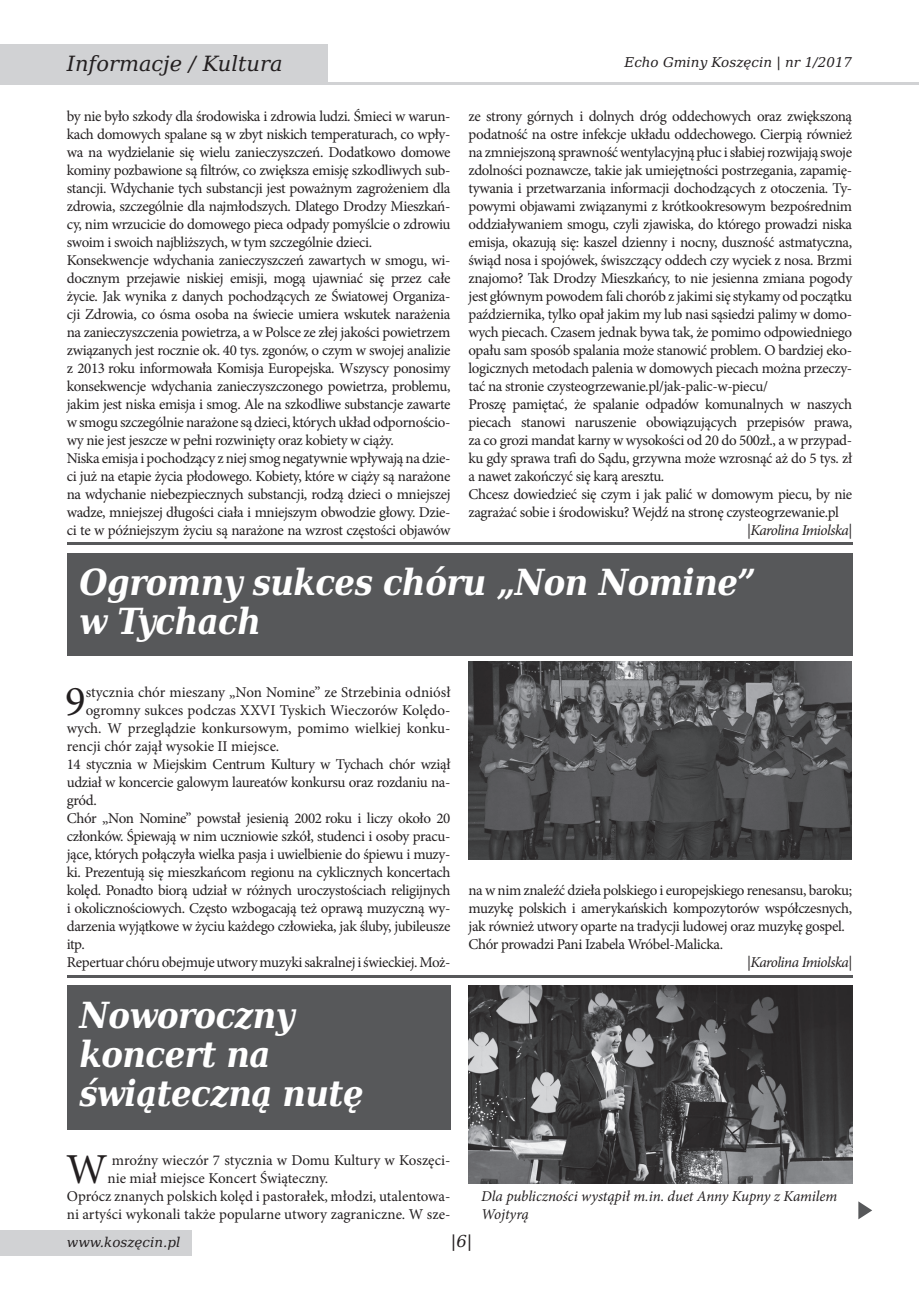
<style>
.page{position:relative;width:919px;height:1289px;background:#fff}
.page>*{position:absolute;margin:0;border:0;box-sizing:border-box;transform-origin:0 0}
.t1{font:42.75px "Minion Pro";color:#231f20}
.t2{font:italic 700 36px/39px "DejaVu Serif Condensed";letter-spacing:-.015em;color:#fff}
.t3{font:italic 21px "DejaVu Serif";color:#231f20}
.t4{font:italic 16.5px "DejaVu Serif";color:#231f20}
.t5{font:15px/18px "Minion Pro";letter-spacing:-.025em;color:#231f20}
.t6{font:15px "Minion Pro";color:#231f20}
.t7{font:italic 15px/18px "Minion Pro";letter-spacing:-.015em;color:#231f20}
.t8{font:italic 15px "Minion Pro";letter-spacing:-.04em;color:#231f20}
.t9{font:italic 13.5px "DejaVu Serif";color:#231f20}
</style>
<div class="page">
<svg style="left:906px;top:82px;width:12px;height:3px"></svg>
<div style="left:0;top:1229px;width:192px;height:26px;background:#d1d2d4"></div>
<hr style="left:265px;top:82px;width:641px;height:3px;background:#d1d2d4">
<div style="left:0;top:44px;width:327px;height:41px;background:#d1d2d4"></div>
<hr style="left:67px;top:541px;width:785px;height:3px;background:#57585a">
<div style="left:67px;top:553px;width:785px;height:102px;background:#57585a"></div>
<img style="left:468px;top:661px;width:383px;height:198px">
<div style="left:67px;top:985px;width:383px;height:144px;background:#57585a"></div>
<img style="left:468px;top:985px;width:384px;height:198px">
<hr style="left:67px;top:974px;width:785px;height:3px;background:#57585a">
<svg style="left:858px;top:1201px;width:14px;height:18px"></svg>
<h3 class="t3" style="left:67px;top:48px;width:217px">Informacje / Kultura</h3>
<p class="t5" style="left:67px;top:107px;width:385px">by nie było szkody dla środowiska i zdrowia ludzi. Śmieci w warun&shy;kach domowych spalane są w zbyt niskich temperaturach, co wpły&shy;wa na wydzielanie się wielu zanieczyszczeń. Dodatkowo domowe kominy pozbawione są filtrów, co zwiększa emisję szkodliwych sub&shy;stancji. Wdychanie tych substancji jest poważnym zagrożeniem dla zdrowia, szczególnie dla najmłodszych. Dlatego Drodzy Mieszkań&shy;cy, nim wrzucicie do domowego pieca odpady pomyślcie o zdrowiu swoim i swoich najbliższych, w tym szczególnie dzieci.<br>Konsekwencje wdychania zanieczyszczeń zawartych w smogu, wi&shy;docznym przejawie niskiej emisji, mogą ujawniać się przez całe życie. Jak wynika z danych pochodzących ze Światowej Organiza&shy;cji Zdrowia, co ósma osoba na świecie umiera wskutek narażenia na zanieczyszczenia powietrza, a w Polsce ze złej jakości powietrzem związanych jest rocznie ok. 40 tys. zgonów, o czym w swojej analizie z 2013 roku informowała Komisja Europejska. Wszyscy ponosimy konsekwencje wdychania zanieczyszczonego powietrza, problemu, jakim jest niska emisja i smog. Ale na szkodliwe substancje zawarte w smogu szczególnie narażone są dzieci, których układ odpornościo&shy;wy nie jest jeszcze w pełni rozwinięty oraz kobiety w ciąży.<br>Niska emisja i pochodzący z niej smog negatywnie wpływają na dzie&shy;ci już na etapie życia płodowego. Kobiety, które w ciąży są narażone na wdychanie niebezpiecznych substancji, rodzą dzieci o mniejszej wadze, mniejszej długości ciała i mniejszym obwodzie głowy. Dzie&shy;ci te w późniejszym życiu są narażone na wzrost częstości objawów</p>
<p class="t5" style="left:468px;top:107px;width:385px">ze strony górnych i dolnych dróg oddechowych oraz zwiększoną podatność na ostre infekcje układu oddechowego. Cierpią również na zmniejszoną sprawność wentylacyjną płuc i słabiej rozwijają swoje zdolności poznawcze, takie jak umiejętności postrzegania, zapamię&shy;tywania i przetwarzania informacji dochodzących z otoczenia. Ty&shy;powymi objawami związanymi z krótkookresowym bezpośrednim oddziaływaniem smogu, czyli zjawiska, do którego prowadzi niska emisja, okazują się: kaszel dzienny i nocny, duszność astmatyczna, świąd nosa i spojówek, świszczący oddech czy wyciek z nosa. Brzmi znajomo? Tak Drodzy Mieszkańcy, to nie jesienna zmiana pogody jest głównym powodem fali chorób z jakimi się stykamy od początku października, tylko opał jakim my lub nasi sąsiedzi palimy w domo&shy;wych piecach. Czasem jednak bywa tak, że pomimo odpowiedniego opału sam sposób spalania może stanowić problem. O bardziej eko&shy;logicznych metodach palenia w domowych piecach można przeczy&shy;tać na stronie czysteogrzewanie.pl/jak-palic-w-piecu/<br>Proszę pamiętać, że spalanie odpadów komunalnych w naszych piecach stanowi naruszenie obowiązujących przepisów prawa, za co grozi mandat karny w wysokości od 20 do 500zł., a w przypad&shy;ku gdy sprawa trafi do Sądu, grzywna może wzrosnąć aż do 5 tys. zł a nawet zakończyć się karą aresztu.<br>Chcesz dowiedzieć się czym i jak palić w domowym piecu, by nie zagrażać sobie i środowisku? Wejdź na stronę czysteogrzewanie.pl</p>
<p class="t9" style="left:624px;top:52px;width:229px">Echo Gminy Koszęcin | nr 1/2017</p>
<p class="t8" style="left:747px;top:520px;width:107px">|Karolina Imiolska|</p>
<h2 class="t2" style="left:80px;top:562px;width:678px">Ogromny sukces chóru „Non Nomine” w Tychach</h2>
<h1 class="t1" style="left:65px;top:672px;width:22px">9</h1>
<p class="t6" style="left:86px;top:682px;width:366px">stycznia chór mieszany „Non Nomine” ze Strzebinia odniósł</p>
<p class="t6" style="left:86px;top:700px;width:366px">ogromny sukces podczas XXVI Tyskich Wieczorów Kolędo-</p>
<p class="t6" style="left:67px;top:718px;width:385px">wych. W przeglądzie konkursowym, pomimo wielkiej konku-</p>
<p class="t6" style="left:67px;top:736px;width:214px">rencji chór zajął wysokie II miejsce.</p>
<p class="t5" style="left:67px;top:755px;width:385px">14 stycznia w Miejskim Centrum Kultury w Tychach chór wziął</p>
<p class="t5" style="left:67px;top:773px;width:385px">udział w koncercie galowym laureatów konkursu oraz rozdaniu na-</p>
<p class="t5" style="left:67px;top:791px;width:32px">gród.</p>
<p class="t5" style="left:67px;top:809px;width:385px">Chór „Non Nomine” powstał jesienią 2002 roku i liczy około 20</p>
<p class="t5" style="left:67px;top:827px;width:385px">członków. Śpiewają w nim uczniowie szkół, studenci i osoby pracu-</p>
<p class="t5" style="left:67px;top:845px;width:385px">jące, których połączyła wielka pasja i uwielbienie do śpiewu i muzy-</p>
<p class="t5" style="left:67px;top:863px;width:385px">ki. Prezentują się mieszkańcom regionu na cyklicznych koncertach</p>
<p class="t5" style="left:67px;top:881px;width:385px">kolęd. Ponadto biorą udział w różnych uroczystościach religijnych</p>
<p class="t5" style="left:67px;top:899px;width:385px">i okolicznościowych. Często wzbogacają też oprawą muzyczną wy-</p>
<p class="t5" style="left:67px;top:917px;width:385px">darzenia wyjątkowe w życiu każdego człowieka, jak śluby, jubileusze</p>
<p class="t5" style="left:67px;top:935px;width:19px">itp.</p>
<p class="t5" style="left:67px;top:953px;width:385px">Repertuar chóru obejmuje utwory muzyki sakralnej i świeckiej. Moż-</p>
<h2 class="t2" style="left:80px;top:994px;width:285px">Noworoczny koncert na świąteczną nutę</h2>
<h1 class="t1" style="left:66px;top:1140px;width:43px">W</h1>
<p class="t6" style="left:112px;top:1150px;width:340px">mroźny wieczór 7 stycznia w Domu Kultury w Koszęci-</p>
<p class="t6" style="left:108px;top:1168px;width:222px">nie miał miejsce Koncert Świąteczny.</p>
<p class="t6" style="left:67px;top:1186px;width:385px">Oprócz znanych polskich kolęd i pastorałek, młodzi, utalentowa-</p>
<p class="t6" style="left:67px;top:1204px;width:385px">ni artyści wykonali także popularne utwory zagraniczne. W sze-</p>
<p class="t5" style="left:468px;top:881px;width:385px">na w nim znaleźć dzieła polskiego i europejskiego renesansu, baroku; muzykę polskich i amerykańskich kompozytorów współczesnych, jak również utwory oparte na tradycji ludowej oraz muzykę gospel.<br>Chór prowadzi Pani Izabela Wróbel-Malicka.</p>
<p class="t8" style="left:747px;top:952px;width:107px">|Karolina Imiolska|</p>
<p class="t7" style="left:481px;top:1187px;width:357px">Dla publiczności wystąpił m.in. duet Anny Kupny z Kamilem<br>Wojtyrą</p>
<p class="t9" style="left:67px;top:1231px;width:115px">www.koszęcin.pl</p>
<p class="t4" style="left:451px;top:1228px;width:23px">|6|</p>
</div>
